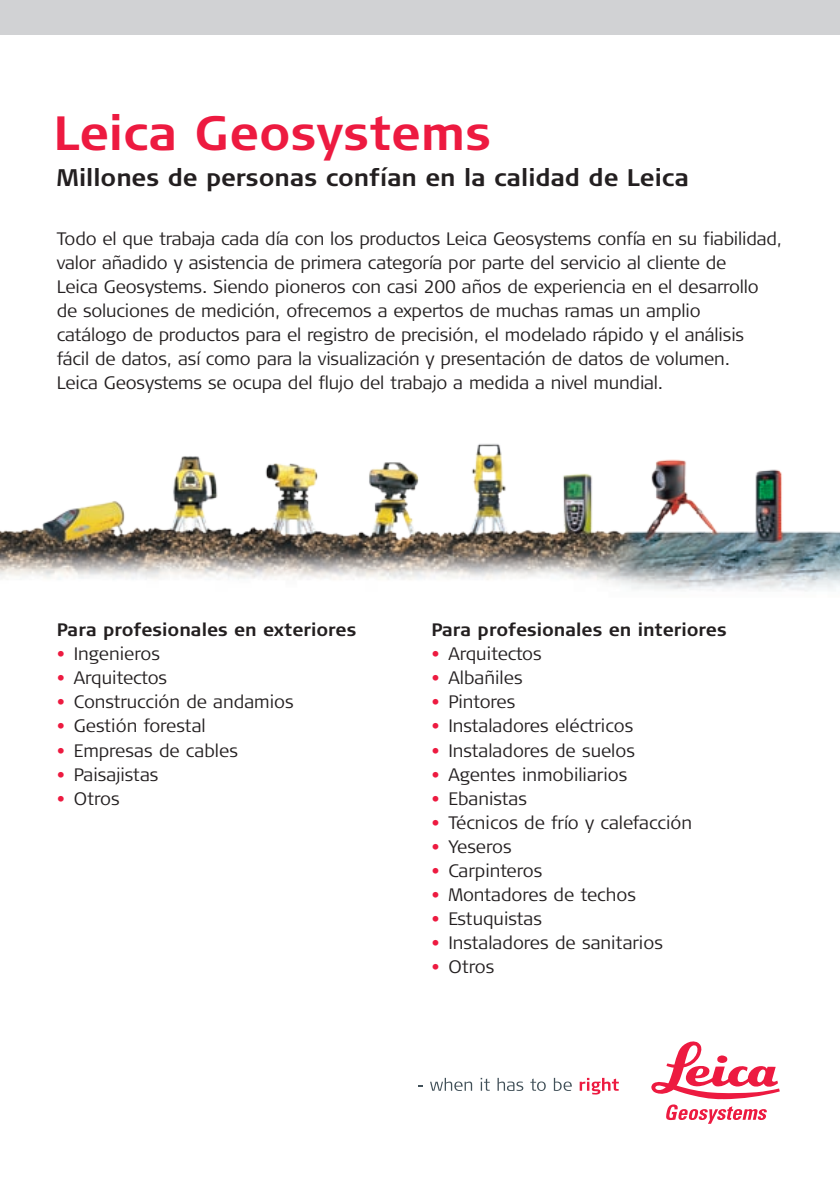
<style>
.page{position:relative;width:840px;height:1191px;background:#fff}
.page>*{position:absolute;margin:0;border:0;box-sizing:border-box;transform-origin:0 0}
.t1{font:700 48px "Signa Column";color:#ed1a40}
.t2{font:700 24px "Signa Column";color:#231f20}
.t3{font:300 18px/24px "Signa Column";letter-spacing:-.01em;color:#231f20}
.t4{font:700 18px "Signa Column";color:#231f20}
.s1{color:#ed1a40}
</style>
<div class="page">
<div style="left:0;top:0;width:839px;height:34px;background:#d1d2d4"></div>
<svg style="left:430px;top:1077px;width:42px;height:14px"></svg>
<svg style="left:480px;top:1077px;width:9px;height:13px"></svg>
<svg style="left:497px;top:1077px;width:26px;height:14px"></svg>
<svg style="left:530px;top:1078px;width:15px;height:13px"></svg>
<svg style="left:553px;top:1077px;width:18px;height:14px"></svg>
<svg style="left:579px;top:1077px;width:39px;height:17px"></svg>
<svg style="left:651px;top:1041px;width:128px;height:82px"></svg>
<img style="left:0;top:443px;width:839px;height:148px">
<h1 class="t1" style="left:53px;top:106px;width:439px">Leica Geosystems</h1>
<h2 class="t2" style="left:57px;top:164px;width:633px">Millones de personas confían en la calidad de Leica</h2>
<p class="t3" style="left:57px;top:227px;width:726px">Todo el que trabaja cada día con los productos Leica Geosystems confía en su fiabilidad, valor añadido y asistencia de primera categoría por parte del servicio al cliente de<br>Leica Geosystems. Siendo pioneros con casi 200 años de experiencia en el desarrollo de soluciones de medición, ofrecemos a expertos de muchas ramas un amplio<br>catálogo de productos para el registro de precisión, el modelado rápido y el análisis<br>fácil de datos, así como para la visualización y presentación de datos de volumen.<br>Leica Geosystems se ocupa del flujo del trabajo a medida a nivel mundial.</p>
<p class="t4" style="left:57px;top:619px;width:301px">Para profesionales en exteriores</p>
<p class="t3" style="left:57px;top:642px;width:105px"><span class="s1">•</span> Ingenieros</p>
<p class="t3" style="left:57px;top:666px;width:112px"><span class="s1">•</span> Arquitectos</p>
<p class="t3" style="left:57px;top:690px;width:238px"><span class="s1">•</span> Construcción de andamios</p>
<p class="t3" style="left:57px;top:714px;width:150px"><span class="s1">•</span> Gestión forestal</p>
<p class="t3" style="left:57px;top:738px;width:183px"><span class="s1">•</span> Empresas de cables</p>
<p class="t3" style="left:57px;top:762px;width:103px"><span class="s1">•</span> Paisajistas</p>
<p class="t3" style="left:57px;top:786px;width:65px"><span class="s1">•</span> Otros</p>
<p class="t4" style="left:431px;top:619px;width:296px">Para profesionales en interiores</p>
<p class="t3" style="left:431px;top:642px;width:112px"><span class="s1">•</span> Arquitectos</p>
<p class="t3" style="left:431px;top:666px;width:93px"><span class="s1">•</span> Albañiles</p>
<p class="t3" style="left:431px;top:690px;width:86px"><span class="s1">•</span> Pintores</p>
<p class="t3" style="left:431px;top:714px;width:203px"><span class="s1">•</span> Instaladores eléctricos</p>
<p class="t3" style="left:431px;top:738px;width:205px"><span class="s1">•</span> Instaladores de suelos</p>
<p class="t3" style="left:431px;top:762px;width:197px"><span class="s1">•</span> Agentes inmobiliarios</p>
<p class="t3" style="left:431px;top:786px;width:97px"><span class="s1">•</span> Ebanistas</p>
<p class="t3" style="left:431px;top:810px;width:262px"><span class="s1">•</span> Técnicos de frío y calefacción</p>
<p class="t3" style="left:431px;top:834px;width:82px"><span class="s1">•</span> Yeseros</p>
<p class="t3" style="left:431px;top:858px;width:112px"><span class="s1">•</span> Carpinteros</p>
<p class="t3" style="left:431px;top:882px;width:206px"><span class="s1">•</span> Montadores de techos</p>
<p class="t3" style="left:431px;top:906px;width:112px"><span class="s1">•</span> Estuquistas</p>
<p class="t3" style="left:431px;top:930px;width:233px"><span class="s1">•</span> Instaladores de sanitarios</p>
<p class="t3" style="left:431px;top:954px;width:65px"><span class="s1">•</span> Otros</p>
</div>
